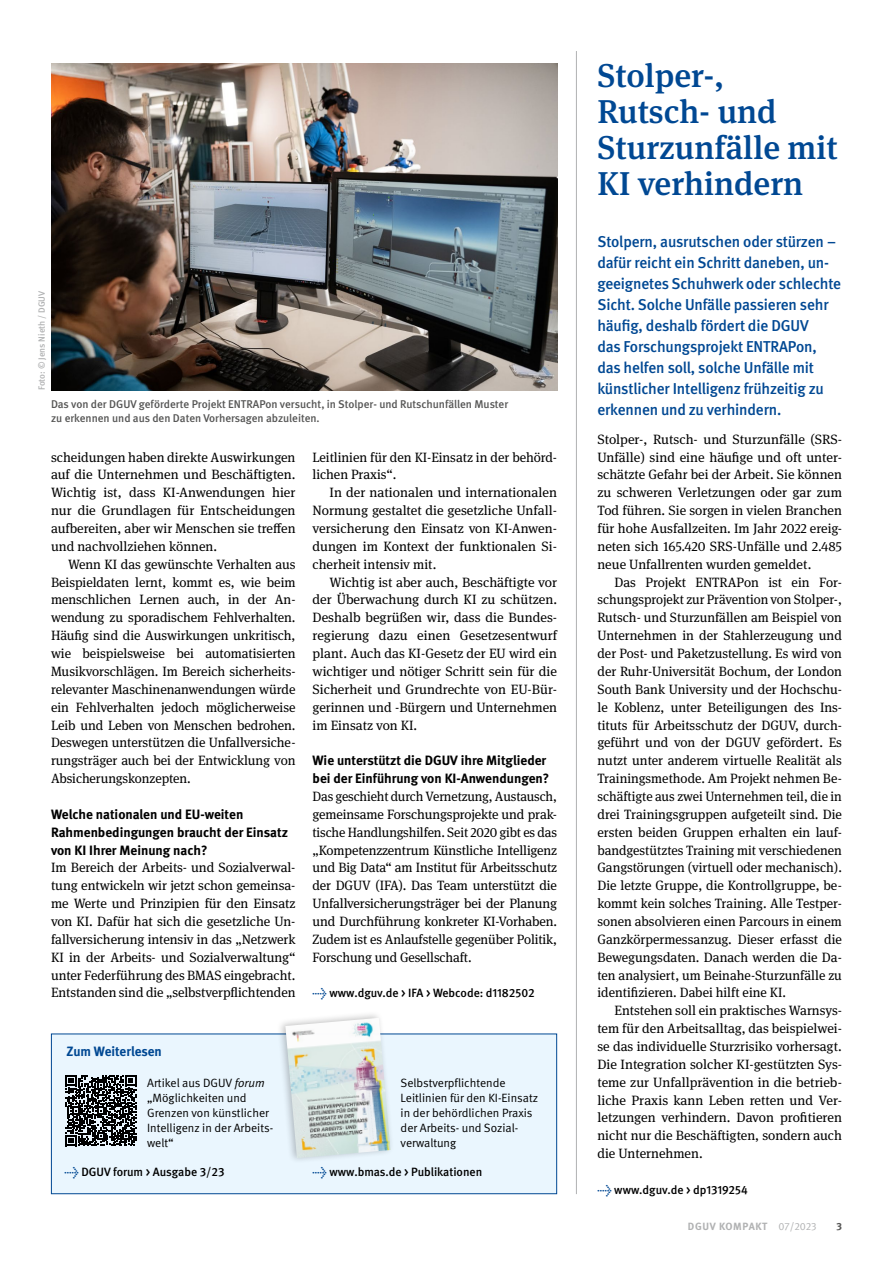
<style>
.page{position:relative;width:893px;height:1263px;background:#fff}
.page>*{position:absolute;margin:0;border:0;box-sizing:border-box;transform-origin:0 0}
.Headlines_H1_U4{font:500 33px/36px "DGUV Meta Serif";color:#004893}
.Copytexte_Intro{font:500 15.75px/21px "DGUV Meta";letter-spacing:-.01em;color:#004893}
.Copytexte_FT_Einzug{font:13.5px/17.9px "DGUV Meta Serif";color:#000;text-align:justify}
.Copytexte_FT{font:13.5px/17.9px "DGUV Meta Serif";letter-spacing:-.005em;color:#000;text-align:justify}
.Interview_I_Frage{font:700 13.5px/17.9px "DGUV Meta";color:#000}
.P_Head_Infobox{font:700 13.5px "DGUV Meta";color:#004893}
.Copytexte_P_Link{font:12px/15px "DGUV Meta";color:#000}
.Copytexte_P_Link-2{font:500 12px "DGUV Meta";color:#000}
.t1{font:500 11.25px/13.5px "DGUV Meta";color:#565655}
.t2{font:700 10.5px "DGUV Meta";letter-spacing:.06em;color:#b1b2b3}
.t3{font:700 10.5px "DGUV Meta";color:#565655}
.t4{font:500 9px "DGUV Meta";color:#b1b2b3}
.s1{color:#004893}
.s2{font-style:italic}
.s3{font-weight:400}
</style>
<div class="page">
<hr style="left:576px;top:51px;width:1px;height:1143px;background:#b1b2b3">
<img style="left:51px;top:64px;width:506px;height:326px">
<div style="left:51px;top:1034px;width:506px;height:160px;background:#eaf6fe"></div>
<div style="left:51px;top:1033px;width:506px;height:161px;border:1px solid #004893"></div>
<svg style="left:66px;top:1075px;width:70px;height:71px"></svg>
<div style="left:276px;top:1010px;width:119px;height:154px;background:#000;opacity:.25"></div>
<img style="left:285px;top:1018px;width:105px;height:140px">
<p class="t4" style="left:37px;top:390px;width:101px;rotate:-90deg">Foto: © Jens Nieth / DGUV</p>
<p class="t1" style="left:51px;top:398px;width:459px">Das von der DGUV geförderte Projekt ENTRAPon versucht, in Stolper- und Rutschunfällen Muster zu erkennen und aus den Daten Vorhersagen abzuleiten.</p>
<p class="Copytexte_FT" style="left:51px;top:448px;width:246px">scheidungen haben direkte Auswirkungen auf die Unternehmen und Beschäftigten.<br>Wichtig ist, dass KI-Anwendungen hier nur die Grundlagen für Entscheidungen aufbereiten, aber wir Menschen sie treffen und nachvollziehen können.</p>
<p class="Copytexte_FT_Einzug" style="left:51px;top:555px;width:246px;text-indent:17px">Wenn KI das gewünschte Verhalten aus Beispieldaten lernt, kommt es, wie beim menschlichen Lernen auch, in der An&shy;wendung zu sporadischem Fehlverhalten.<br>Häufig sind die Auswirkungen unkritisch, wie beispielsweise bei automatisierten Musikvorschlägen. Im Bereich sicherheits&shy;relevanter Maschinenanwendungen würde ein Fehlverhalten jedoch möglicherweise Leib und Leben von Menschen bedrohen.<br>Deswegen unterstützen die Unfallversiche&shy;rungsträger auch bei der Entwicklung von Absicherungskonzepten.</p>
<p class="Interview_I_Frage" style="left:51px;top:806px;width:239px">Welche nationalen und EU-weiten<br>Rahmenbedingungen braucht der Einsatz von KI Ihrer Meinung nach?</p>
<p class="Copytexte_FT" style="left:51px;top:859px;width:246px">Im Bereich der Arbeits- und Sozialverwal&shy;tung entwickeln wir jetzt schon gemeinsa&shy;me Werte und Prinzipien für den Einsatz von KI. Dafür hat sich die gesetzliche Un&shy;fallversicherung intensiv in das „Netzwerk KI in der Arbeits- und Sozialverwaltung“ unter Federführung des BMAS eingebracht.<br>Entstanden sind die „selbstverpflichtenden</p>
<p class="Copytexte_FT" style="left:313px;top:448px;width:246px">Leitlinien für den KI-Einsatz in der behörd&shy;lichen Praxis“.</p>
<p class="Copytexte_FT_Einzug" style="left:313px;top:484px;width:246px;text-indent:17px">In der nationalen und internationalen Normung gestaltet die gesetzliche Unfall&shy;versicherung den Einsatz von KI-Anwen&shy;dungen im Kontext der funktionalen Si&shy;cherheit intensiv mit.</p>
<p class="Copytexte_FT_Einzug" style="left:313px;top:573px;width:246px;text-indent:17px">Wichtig ist aber auch, Beschäftigte vor der Überwachung durch KI zu schützen.<br>Deshalb begrüßen wir, dass die Bundes&shy;regierung dazu einen Gesetzesentwurf plant. Auch das KI-Gesetz der EU wird ein wichtiger und nötiger Schritt sein für die Sicherheit und Grundrechte von EU-Bür&shy;gerinnen und -Bürgern und Unternehmen im Einsatz von KI.</p>
<p class="Interview_I_Frage" style="left:313px;top:752px;width:238px">Wie unterstützt die DGUV ihre Mitglieder bei der Einführung von KI-Anwendungen?</p>
<p class="Copytexte_FT" style="left:313px;top:788px;width:246px">Das geschieht durch Vernetzung, Austausch, gemeinsame Forschungsprojekte und prak&shy;tische Handlungshilfen. Seit 2020 gibt es das „Kompetenzzentrum Künstliche Intelligenz und Big Data“ am Institut für Arbeitsschutz der DGUV (IFA). Das Team unterstützt die Unfallversicherungsträger bei der Planung und Durchführung konkreter KI-Vorhaben.<br>Zudem ist es Anlaufstelle gegenüber Politik, Forschung und Gesellschaft.</p>
<p class="Copytexte_P_Link-2" style="left:313px;top:986px;width:224px"><span class="s1">→</span> www.dguv.de &gt; IFA &gt; Webcode: d1182502</p>
<p class="P_Head_Infobox" style="left:67px;top:1043px;width:97px">Zum Weiterlesen</p>
<p class="Copytexte_P_Link" style="left:147px;top:1075px;width:128px">Artikel aus DGUV <span class="s2">forum </span>„Möglichkeiten und<br>Grenzen von künstlicher<br>Intelligenz in der Arbeits&shy;welt“</p>
<p class="Copytexte_P_Link" style="left:401px;top:1075px;width:139px">Selbstverpflichtende<br>Leitlinien für den KI-Einsatz in der behördlichen Praxis der Arbeits- und Sozial&shy;verwaltung</p>
<p class="Copytexte_P_Link-2" style="left:65px;top:1165px;width:161px"><span class="s1">→</span> DGUV forum &gt; Ausgabe 3/23</p>
<p class="Copytexte_P_Link-2" style="left:313px;top:1165px;width:171px"><span class="s1">→</span> www.bmas.de &gt; Publikationen</p>
<h1 class="Headlines_H1_U4" style="left:597px;top:58px;width:242px">Stolper-,<br>Rutsch- und<br>Sturzunfälle mit<br>KI verhindern</h1>
<p class="Copytexte_Intro" style="left:597px;top:232px;width:245px">Stolpern, ausrutschen oder stürzen – dafür reicht ein Schritt daneben, un&shy;geeignetes Schuhwerk oder schlechte Sicht. Solche Unfälle passieren sehr häufig, deshalb fördert die DGUV<br>das Forschungsprojekt ENTRAPon, das helfen soll, solche Unfälle mit künstlicher Intelligenz frühzeitig zu erkennen und zu verhindern.</p>
<p class="Copytexte_FT" style="left:597px;top:430px;width:246px">Stolper-, Rutsch- und Sturzunfälle (SRS-Unfälle) sind eine häufige und oft unter&shy;schätzte Gefahr bei der Arbeit. Sie können zu schweren Verletzungen oder gar zum Tod führen. Sie sorgen in vielen Branchen für hohe Ausfallzeiten. Im Jahr 2022 ereig&shy;neten sich 165.420 SRS-Unfälle und 2.485 neue Unfallrenten wurden gemeldet.</p>
<p class="Copytexte_FT_Einzug" style="left:597px;top:573px;width:246px;text-indent:17px">Das Projekt ENTRAPon ist ein For&shy;schungsprojekt zur Prävention von Stolper-, Rutsch- und Sturzunfällen am Beispiel von Unternehmen in der Stahlerzeugung und der Post- und Paketzustellung. Es wird von der Ruhr-Universität Bochum, der London South Bank University und der Hochschu&shy;le Koblenz, unter Beteiligungen des Ins&shy;tituts für Arbeitsschutz der DGUV, durch&shy;geführt und von der DGUV gefördert. Es nutzt unter anderem virtuelle Realität als Trainingsmethode. Am Projekt nehmen Be&shy;schäftigte aus zwei Unternehmen teil, die in drei Trainingsgruppen aufgeteilt sind. Die ersten beiden Gruppen erhalten ein lauf&shy;bandgestütztes Training mit verschiedenen Gangstörungen (virtuell oder mechanisch).<br>Die letzte Gruppe, die Kontrollgruppe, be&shy;kommt kein solches Training. Alle Testper&shy;sonen absolvieren einen Parcours in einem Ganzkörpermessanzug. Dieser erfasst die Bewegungsdaten. Danach werden die Da&shy;ten analysiert, um Beinahe-Sturzunfälle zu identifizieren. Dabei hilft eine KI.</p>
<p class="Copytexte_FT_Einzug" style="left:597px;top:1002px;width:246px;text-indent:17px">Entstehen soll ein praktisches Warnsys&shy;tem für den Arbeitsalltag, das beispielwei&shy;se das individuelle Sturzrisiko vorhersagt.<br>Die Integration solcher KI-gestützten Sys&shy;teme zur Unfallprävention in die betrieb&shy;liche Praxis kann Leben retten und Ver&shy;letzungen verhindern. Davon profitieren nicht nur die Beschäftigten, sondern auch die Unternehmen.</p>
<p class="Copytexte_P_Link-2" style="left:597px;top:1183px;width:152px"><span class="s1">→</span> www.dguv.de &gt; dp1319254</p>
<p class="t2" style="left:688px;top:1220px;width:130px">DGUV KOMPAKT <span class="s3">07/2023</span></p>
<p class="t3" style="left:836px;top:1220px;width:7px">3</p>
</div>
